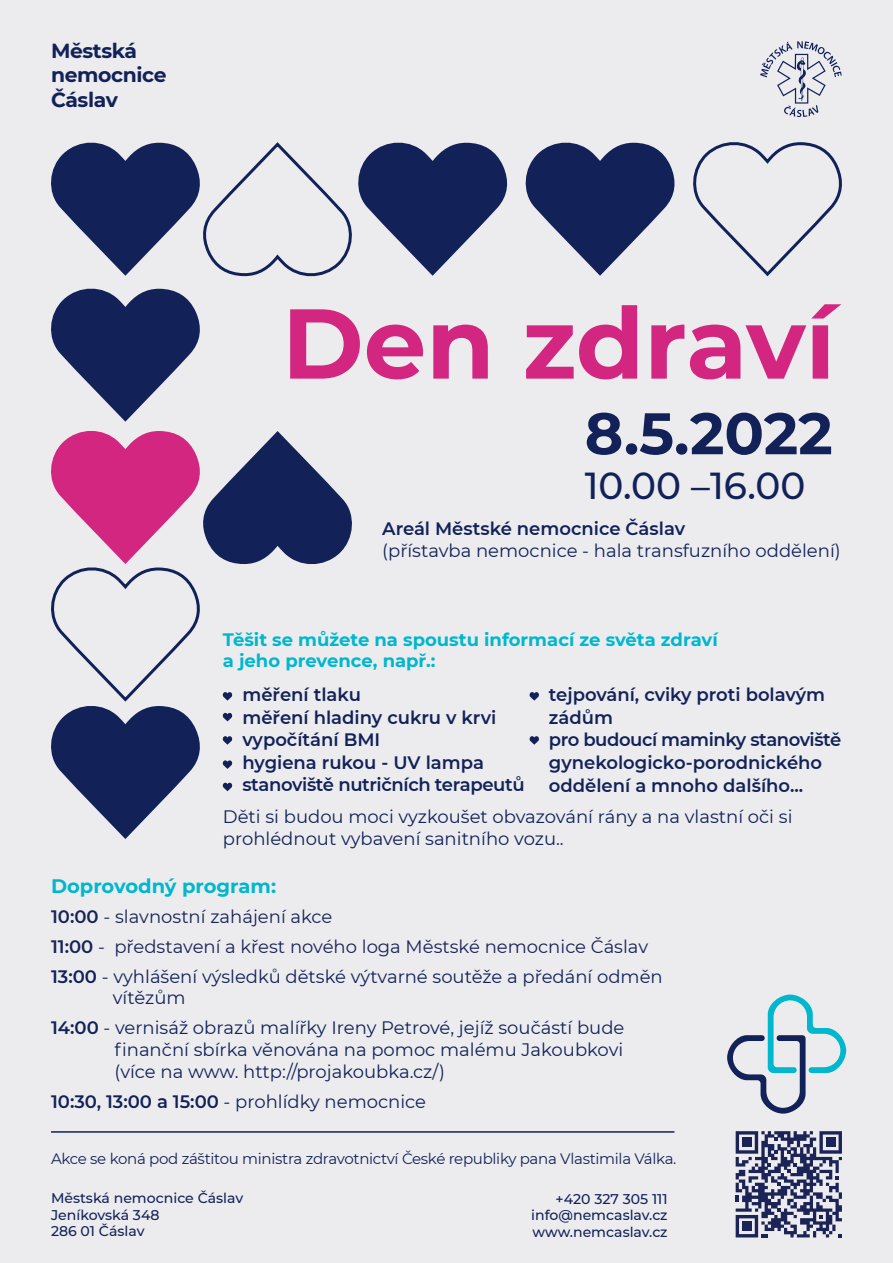
<style>
.page{position:relative;width:893px;height:1263px;background:#ececee}
.page>*{position:absolute;margin:0;border:0;box-sizing:border-box;transform-origin:0 0}
.t1{font:700 99px "Montserrat";color:#d32680}
.t2{font:700 58.5px "Montserrat";color:#122259}
.t3{font:500 37.5px "Montserrat";color:#122259}
.t4{font:700 20.4px/24.5px "Montserrat";letter-spacing:-.02em;color:#122259}
.t5{font:700 19.5px "Montserrat";color:#00b7ce}
.t6{font:18px/21.6px "Montserrat";color:#122259}
.t7{font:600 18px/23px "Montserrat";color:#122259}
.t8{font:18px "Montserrat";color:#192355}
.t9{font:700 18px/21.6px "Montserrat";color:#00b7ce}
.t10{font:600 18px "Montserrat";letter-spacing:-.02em;color:#122259}
.t11{font:15px "Montserrat";letter-spacing:-.02em;color:#122259}
.copy_text_16{font:500 14.1px/16.5px "Montserrat";color:#122259}
.s1{font-weight:600}
</style>
<div class="page">
<svg style="left:525px;top:142px;width:150px;height:134px"></svg>
<svg style="left:693px;top:142px;width:149px;height:135px"></svg>
<svg style="left:51px;top:142px;width:457px;height:697px"></svg>
<svg style="left:529px;top:692px;width:10px;height:9px"></svg>
<svg style="left:529px;top:736px;width:10px;height:9px"></svg>
<hr style="left:51px;top:1131px;width:623px;height:2px;background:#122259">
<svg style="left:760px;top:41px;width:82px;height:76px"></svg>
<svg style="left:727px;top:994px;width:119px;height:120px"></svg>
<svg style="left:736px;top:1131px;width:106px;height:106px"></svg>
<div style="left:742px;top:1137px;width:10px;height:10px;background:#1c2457"></div>
<div style="left:826px;top:1137px;width:9px;height:10px;background:#1c2457"></div>
<div style="left:742px;top:1221px;width:10px;height:10px;background:#1c2457"></div>
<p class="t4" style="left:51px;top:37px;width:117px">Městská nemocnice</p>
<p class="t4" style="left:51px;top:86px;width:68px">Čáslav</p>
<p class="t1" style="left:282px;top:272px;width:555px">Den zdraví</p>
<p class="t2" style="left:585px;top:391px;width:250px">8.5.2022</p>
<p class="t3" style="left:585px;top:460px;width:222px">10.00 –16.00</p>
<p class="t7" style="left:382px;top:517px;width:304px">Areál Městské nemocnice Čáslav</p>
<p class="t6" style="left:382px;top:539px;width:460px">(přístavba nemocnice - hala transfuzního oddělení)</p>
<p class="t9" style="left:223px;top:628px;width:496px">Těšit se můžete na spoustu informací ze světa zdraví a jeho prevence, např.:</p>
<p class="t7" style="left:242px;top:682px;width:120px">měření tlaku</p>
<p class="t7" style="left:242px;top:705px;width:255px">měření hladiny cukru v krvi</p>
<p class="t7" style="left:242px;top:727px;width:139px">vypočítání BMI</p>
<p class="t7" style="left:242px;top:750px;width:243px">hygiena rukou - UV lampa</p>
<p class="t10" style="left:242px;top:772px;width:284px">stanoviště nutričních terapeutů</p>
<p class="t7" style="left:549px;top:682px;width:278px;line-height:22.5px">tejpování, cviky proti bolavým zádům</p>
<p class="t7" style="left:549px;top:727px;width:294px">pro budoucí maminky stanoviště gynekologicko-porodnického oddělení a mnoho dalšího...</p>
<p class="t6" style="left:223px;top:805px;width:571px">Děti si budou moci vyzkoušet obvazování rány a na vlastní oči si prohlédnout vybavení sanitního vozu..</p>
<p class="t5" style="left:51px;top:872px;width:227px">Doprovodný program:</p>
<p class="t8" style="left:51px;top:904px;width:283px"><span class="s1">10:00</span> - slavnostní zahájení akce</p>
<p class="t8" style="left:51px;top:934px;width:599px"><span class="s1">11:00</span> - představení a křest nového loga Městské nemocnice Čáslav</p>
<p class="t6" style="left:113px;top:965px;width:551px;text-indent:-62px"><span class="s1">13:00</span> - vyhlášení výsledků dětské výtvarné soutěže a předání odměn vítězům</p>
<p class="t6" style="left:51px;top:1016px;width:575px;text-align:right"><span class="s1">14:00</span> - vernisáž obrazů malířky Ireny Petrové, jejíž součástí bude finanční sbírka věnována na pomoc malému Jakoubkovi</p>
<p class="t6" style="left:114px;top:1060px;width:332px">(více na www. http://projakoubka.cz/)</p>
<p class="t6" style="left:51px;top:1090px;width:377px"><span class="s1">10:30, 13:00 a 15:00</span> - prohlídky nemocnice</p>
<p class="t11" style="left:51px;top:1148px;width:627px">Akce se koná pod záštitou ministra zdravotnictví České republiky pana Vlastimila Válka.</p>
<p class="copy_text_16" style="left:51px;top:1189px;width:194px">Městská nemocnice Čáslav<br>Jeníkovská 348<br>286 01 Čáslav</p>
<p class="copy_text_16" style="left:556px;top:1190px;width:113px">+420 327 305 111</p>
<p class="copy_text_16" style="left:531px;top:1206px;width:138px">info@nemcaslav.cz</p>
<p class="copy_text_16" style="left:533px;top:1223px;width:136px">www.nemcaslav.cz</p>
</div>
